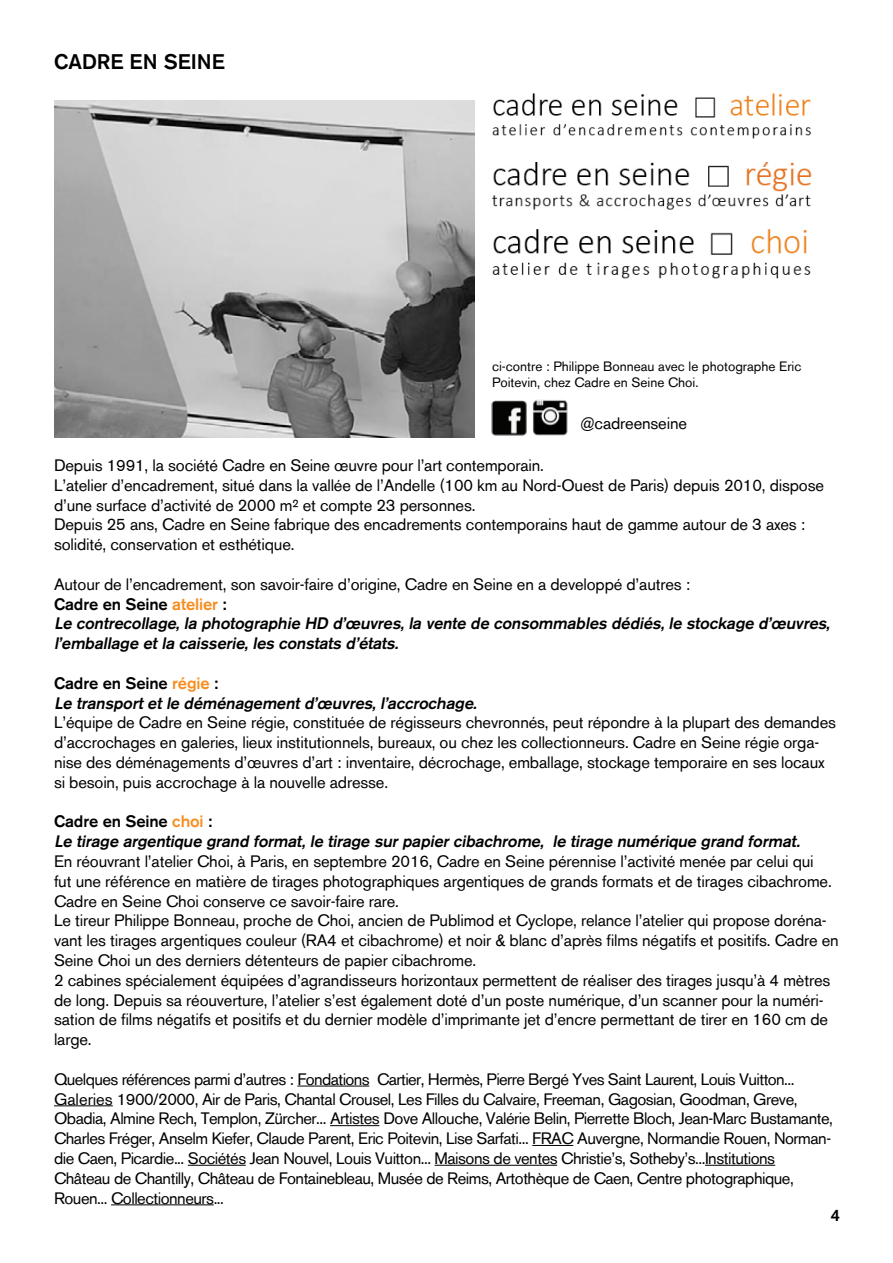
<style>
.page{position:relative;width:893px;height:1263px;background:#fff}
.page>*{position:absolute;margin:0;border:0;box-sizing:border-box;transform-origin:0 0}
.t1{font:500 21px "Akzidenz Grotesk BQ";color:#000}
.t2{font:16.5px/19.8px "Akzidenz Grotesk BE";letter-spacing:-.01em;color:#000}
.t3{font:16.5px/19.8px "Akzidenz Grotesk BE";letter-spacing:-.03em;color:#000}
.t4{font:italic 500 16.5px/19.8px "Akzidenz Grotesk BQ";color:#000}
.t5{font:500 16.5px "Akzidenz Grotesk BQ";color:#000}
.t6{font:13.5px/16.2px "Akzidenz Grotesk BE";color:#000}
.s1{font-style:normal}
.s2{font-style:normal;color:#f78d1e}
</style>
<div class="page">
<img style="left:54px;top:100px;width:421px;height:338px">
<hr style="left:297px;top:1086px;width:72px;height:1px;background:#000">
<hr style="left:54px;top:1105px;width:59px;height:1px;background:#000">
<hr style="left:330px;top:1125px;width:49px;height:1px;background:#000">
<hr style="left:532px;top:1145px;width:41px;height:1px;background:#000">
<hr style="left:188px;top:1165px;width:58px;height:1px;background:#000">
<hr style="left:435px;top:1165px;width:122px;height:1px;background:#000">
<hr style="left:705px;top:1165px;width:70px;height:1px;background:#000">
<hr style="left:111px;top:1204px;width:103px;height:1px;background:#000">
<img style="left:492px;top:229px;width:319px;height:50px">
<img style="left:492px;top:93px;width:319px;height:46px">
<img style="left:492px;top:162px;width:320px;height:48px">
<img style="left:491px;top:400px;width:36px;height:36px">
<img style="left:533px;top:399px;width:35px;height:37px">
<p class="t1" style="left:54px;top:49px;width:172px">CADRE EN SEINE</p>
<p class="t6" style="left:492px;top:358px;width:311px">ci-contre : Philippe Bonneau avec le photographe Eric<br>Poitevin, chez Cadre en Seine Choi.</p>
<p class="t2" style="left:580px;top:414px;width:109px">@cadreenseine</p>
<p class="t2" style="left:54px;top:455px;width:772px">Depuis 1991, la société Cadre en Seine œuvre pour l’art contemporain.<br>L’atelier d’encadrement, situé dans la vallée de l’Andelle (100 km au Nord-Ouest de Paris) depuis 2010, dispose d’une surface d’activité de 2000 m² et compte 23 personnes.<br>Depuis 25 ans, Cadre en Seine fabrique des encadrements contemporains haut de gamme autour de 3 axes : solidité, conservation et esthétique.</p>
<p class="t2" style="left:54px;top:574px;width:638px">Autour de l’encadrement, son savoir-faire d’origine, Cadre en Seine en a developpé d’autres :</p>
<p class="t4" style="left:54px;top:593px;width:781px"><span class="s1">Cadre en Seine</span> <span class="s2">atelier</span> <span class="s1">:<br></span>Le contrecollage,la photographie HD d’œuvres,la vente de consommables dédiés,le stockage d’œuvres, l’emballage etla caisserie,les constats d’états.</p>
<p class="t4" style="left:54px;top:673px;width:427px"><span class="s1">Cadre en Seine</span> <span class="s2">régie</span> <span class="s1">:<br></span>Le transportetle déménagementd’œuvres,l’accrochage.</p>
<p class="t2" style="left:54px;top:713px;width:783px">L’équipe de Cadre en Seine régie, constituée de régisseurs chevronnés, peut répondre à la plupart des demandes d’accrochages en galeries, lieux institutionnels, bureaux, ou chez les collectionneurs. Cadre en Seine régie orga&shy;nise des déménagements d’œuvres d’art : inventaire, décrochage, emballage, stockage temporaire en ses locaux si besoin, puis accrochage à la nouvelle adresse.</p>
<p class="t4" style="left:54px;top:811px;width:751px"><span class="s1">Cadre en Seine</span> <span class="s2">choi</span> <span class="s1">:<br></span>Le tirage argentique grand format,le tirage surpapiercibachrome, le tirage numérique grand format.</p>
<p class="t2" style="left:54px;top:851px;width:786px">En réouvrant l’atelier Choi, à Paris, en septembre 2016, Cadre en Seine pérennise l’activité menée par celui qui<br>fut une référence en matière de tirages photographiques argentiques de grands formats et de tirages cibachrome.<br>Cadre en Seine Choi conserve ce savoir-faire rare.<br>Le tireur Philippe Bonneau, proche de Choi, ancien de Publimod et Cyclope, relance l’atelier qui propose doréna&shy;vant les tirages argentiques couleur (RA4 et cibachrome) et noir &amp; blanc d’après films négatifs et positifs. Cadre en Seine Choi un des derniers détenteurs de papier cibachrome.<br>2 cabines spécialement équipées d’agrandisseurs horizontaux permettent de réaliser des tirages jusqu’à 4 mètres de long. Depuis sa réouverture, l’atelier s’est également doté d’un poste numérique, d’un scanner pour la numéri&shy;sation de films négatifs et positifs et du dernier modèle d’imprimante jet d’encre permettant de tirer en 160 cm de large.</p>
<p class="t3" style="left:54px;top:1069px;width:780px">Quelques références parmi d’autres : Fondations Cartier, Hermès, Pierre Bergé Yves Saint Laurent, Louis Vuitton...<br>Galeries 1900/2000, Air de Paris, Chantal Crousel, Les Filles du Calvaire, Freeman, Gagosian, Goodman, Greve, Obadia, Almine Rech, Templon, Zürcher... Artistes Dove Allouche, Valérie Belin, Pierrette Bloch, Jean-Marc Bustamante, Charles Fréger, Anselm Kiefer, Claude Parent, Eric Poitevin, Lise Sarfati... FRAC Auvergne, Normandie Rouen, Norman&shy;die Caen, Picardie... Sociétés Jean Nouvel, Louis Vuitton... Maisons de ventes Christie’s, Sotheby’s...Institutions Château de Chantilly, Château de Fontainebleau, Musée de Reims, Artothèque de Caen, Centre photographique, Rouen... Collectionneurs...</p>
<p class="t5" style="left:831px;top:1205px;width:11px">4</p>
</div>
